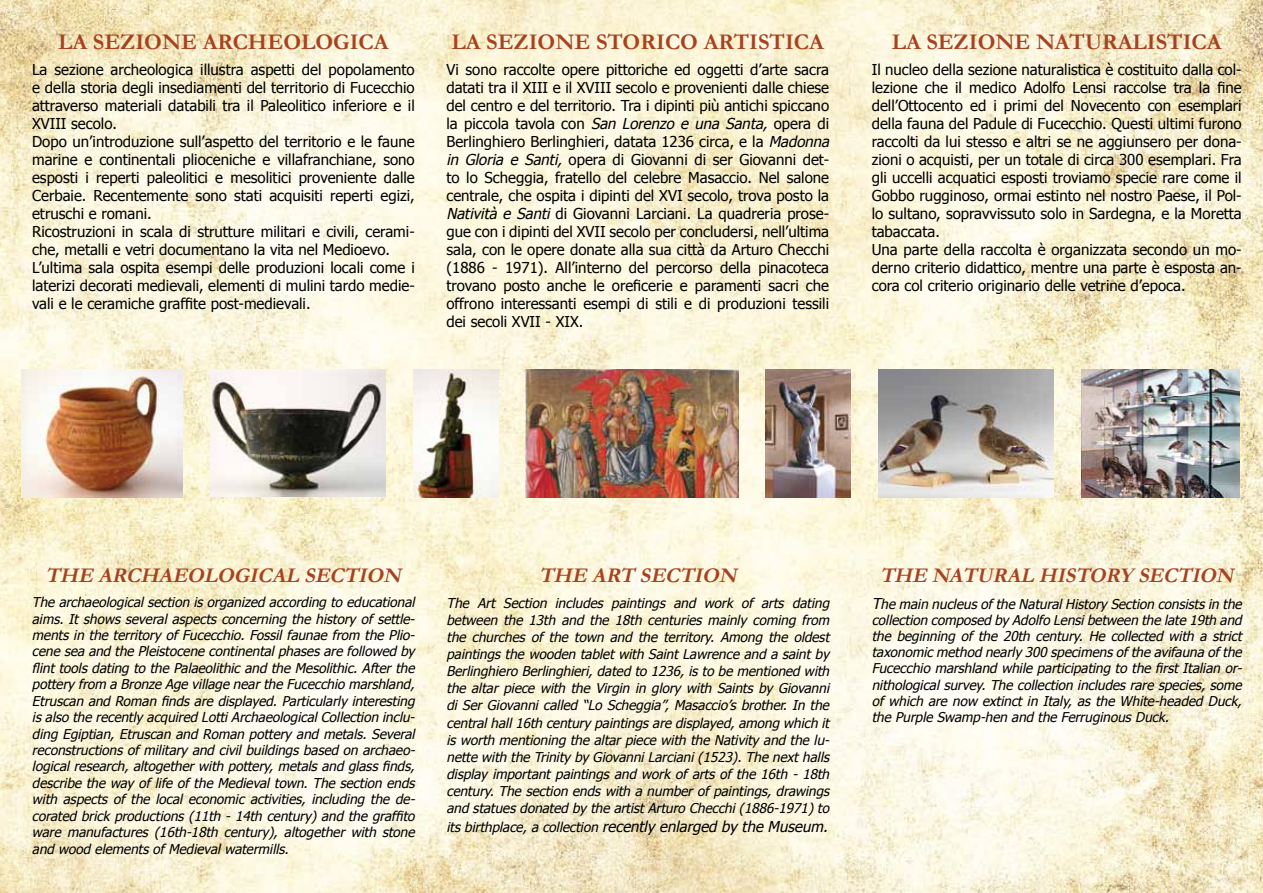
<style>
.page{position:relative;width:1263px;height:893px;background:#fff}
.page>*{position:absolute;margin:0;border:0;box-sizing:border-box;transform-origin:0 0}
.t1{font:700 22.5px "Garamond";color:#a74220}
.t2{font:italic 700 21px "Garamond";color:#a74220}
.t3{font:15px/18px "Tahoma";color:#000}
.t4{font:italic 15px "Tahoma";color:#000}
.t5{font:italic 13.5px/16.5px "Tahoma";color:#000}
.s1{font-style:italic}
.s2{font-size:13.5px}
.s3{font-size:15px}
</style>
<div class="page">
<img style="left:0;top:0;width:1263px;height:893px">
<img style="left:413px;top:370px;width:85px;height:127px">
<img style="left:526px;top:370px;width:212px;height:127px">
<img style="left:766px;top:370px;width:84px;height:127px">
<img style="left:879px;top:370px;width:174px;height:127px">
<img style="left:1081px;top:370px;width:158px;height:127px">
<img style="left:210px;top:370px;width:175px;height:127px">
<img style="left:21px;top:370px;width:162px;height:127px">
<h1 class="t1" style="left:58px;top:28px;width:332px">LA SEZIONE ARCHEOLOGICA</h1>
<p class="t3" style="left:32px;top:60px;width:384px">La sezione archeologica illustra aspetti del popolamento e della storia degli insediamenti del territorio di Fucecchio attraverso materiali databili tra il Paleolitico inferiore e il XVIII secolo.<br>Dopo un’introduzione sull’aspetto del territorio e le faune marine e continentali plioceniche e villafranchiane, sono esposti i reperti paleolitici e mesolitici proveniente dalle Cerbaie. Recentemente sono stati acquisiti reperti egizi, etruschi e romani.<br>Ricostruzioni in scala di strutture militari e civili, cerami&shy;che, metalli e vetri documentano la vita nel Medioevo.<br>L’ultima sala ospita esempi delle produzioni locali come i laterizi decorati medievali, elementi di mulini tardo medie&shy;vali e le ceramiche graffite post-medievali.</p>
<h1 class="t1" style="left:452px;top:28px;width:374px">LA SEZIONE STORICO ARTISTICA</h1>
<p class="t3" style="left:446px;top:60px;width:388px">Vi sono raccolte opere pittoriche ed oggetti d’arte sacra datati tra il XIII e il XVIII secolo e provenienti dalle chiese del centro e del territorio. Tra i dipinti più antichi spiccano la piccola tavola con <span class="s1">San Lorenzo e una Santa,</span> opera di Berlinghiero Berlinghieri, datata 1236 circa, e la <span class="s1">Madonna in Gloria e Santi,</span> opera di Giovanni di ser Giovanni det&shy;to lo Scheggia, fratello del celebre Masaccio. Nel salone centrale, che ospita i dipinti del XVI secolo, trova posto la <span class="s1">Natività e Santi</span> di Giovanni Larciani. La quadreria prose&shy;gue con i dipinti del XVII secolo per concludersi, nell’ultima sala, con le opere donate alla sua città da Arturo Checchi (1886 - 1971). All’interno del percorso della pinacoteca trovano posto anche le oreficerie e paramenti sacri che offrono interessanti esempi di stili e di produzioni tessili dei secoli XVII - XIX.</p>
<h1 class="t1" style="left:892px;top:28px;width:331px">LA SEZIONE NATURALISTICA</h1>
<p class="t3" style="left:872px;top:60px;width:371px">Il nucleo della sezione naturalistica è costituito dalla col&shy;lezione che il medico Adolfo Lensi raccolse tra la fine dell’Ottocento ed i primi del Novecento con esemplari della fauna del Padule di Fucecchio. Questi ultimi furono raccolti da lui stesso e altri se ne aggiunsero per dona&shy;zioni o acquisti, per un totale di circa 300 esemplari. Fra gli uccelli acquatici esposti troviamo specie rare come il Gobbo rugginoso, ormai estinto nel nostro Paese, il Pol&shy;lo sultano, sopravvissuto solo in Sardegna, e la Moretta tabaccata.<br>Una parte della raccolta è organizzata secondo un mo&shy;derno criterio didattico, mentre una parte è esposta an&shy;cora col criterio originario delle vetrine d’epoca.</p>
<h2 class="t2" style="left:45px;top:563px;width:362px">THE ARCHAEOLOGICAL SECTION</h2>
<p class="t5" style="left:32px;top:593px;width:388px">The archaeologicalsection isorganized according to educational aims. It shows several aspects concerning the history of settle&shy;ments in the territory of Fucecchio. Fossil faunae from the Plio&shy;cene sea and the Pleistocene continentalphasesare followed by flint tools dating to the Palaeolithic and the Mesolithic. After the pottery from a Bronze Age village nearthe Fucecchio marshland, Etruscan and Roman finds are displayed. Particularly interesting isalso the recently acquired LottiArchaeologicalCollection inclu&shy;ding Egiptian, Etruscan and Roman pottery and metals. Several reconstructions of military and civil buildings based on archaeo&shy;logical research, altogether with pottery, metals and glass finds, describe the way of life of the Medieval town. The section ends with aspects of the local economic activities, including the de&shy;corated brick productions (11th - 14th century) and the graffito ware manufactures (16th-18th century), altogether with stone and wood elementsofMedievalwatermills.</p>
<h2 class="t2" style="left:539px;top:563px;width:204px">THE ART SECTION</h2>
<p class="t5" style="left:446px;top:594px;width:388px;line-height:17.1px">The Art Section includes paintings and work of arts dating between the 13th and the 18th centuries mainly coming from the churches of the town and the territory. Among the oldest paintings the wooden tablet with Saint Lawrence and a saint by Berlinghiero Berlinghieri,dated to 1236,isto be mentioned with the altar piece with the Virgin in glory with Saints by Giovanni di Ser Giovanni called “Lo Scheggia”, Masaccio’s brother. In the centralhall16th century paintingsare displayed,among which it is worth mentioning the altar piece with the Nativity and the lu&shy;nette with the Trinity by GiovanniLarciani(1523).The nexthalls display important paintings and work of arts of the 16th - 18th century. The section ends with a number of paintings, drawings and statuesdonated by the artistArturo Checchi(1886-1971)to</p>
<p class="t4" style="left:446px;top:816px;width:387px"><span class="s2">itsbirthplace,a collection</span> recently enlarged by the Museum.</p>
<h2 class="t2" style="left:880px;top:563px;width:360px">THE NATURAL HISTORY SECTION</h2>
<p class="t5" style="left:872px;top:595px;width:375px;text-align:justify"><span class="s3">T</span>he main nucleusofthe NaturalHistory Section consistsin the collection composed by Adolfo Lensibetween the late 19th and the beginning of the 20th century. He collected with a strict taxonomicmethod nearly 300 specimensofthe avifauna ofthe Fucecchio marshland while participating to the first Italian or&shy;nithological survey. The collection includes rare species, some of which are now extinct in Italy, as the White-headed Duck, the Purple Swamp-hen and the FerruginousDuck.</p>
</div>
